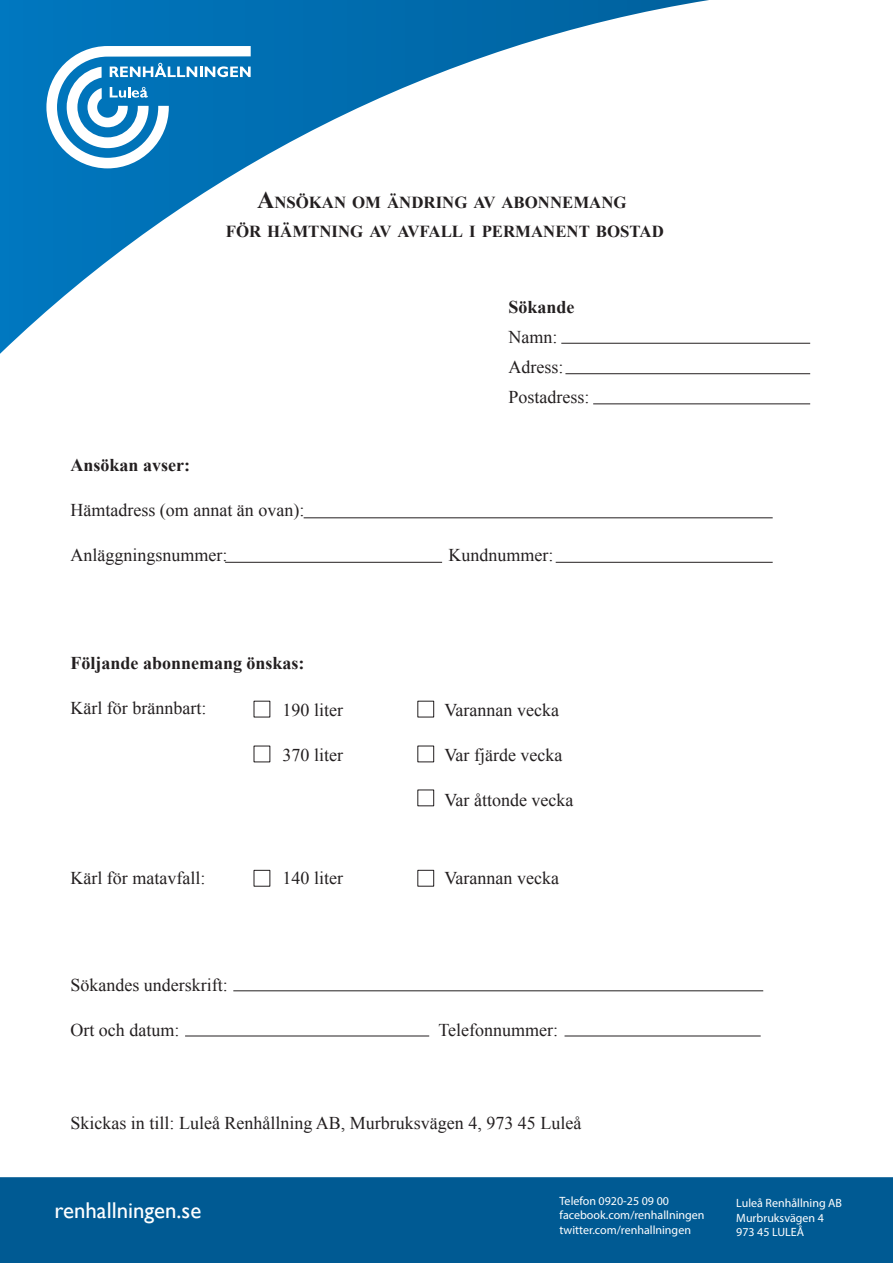
<style>
.page{position:relative;width:893px;height:1263px;background:#fff}
.page>*{position:absolute;margin:0;border:0;box-sizing:border-box;transform-origin:0 0}
.t1{font:22.8px "Gill Sans";color:#fff}
.t2{font:18px/30px "Times New Roman";color:#231f20}
.t3{font:700 18px "Times New Roman";color:#231f20}
.t4{font:700 16.8px/28.8px "Times New Roman";color:#231f20;text-align:center}
.t5{font:12px/14.4px "Myriad Pro";color:#fff}
.s1{font-size:24px}
</style>
<div class="page">
<svg style="left:0;top:0;width:709px;height:354px"></svg>
<svg style="left:46px;top:46px;width:205px;height:122px"></svg>
<div style="left:0;top:1177px;width:893px;height:86px;background:#005a93"></div>
<hr style="left:593px;top:403px;width:217px;height:1px;background:#231f20">
<hr style="left:565px;top:373px;width:245px;height:1px;background:#231f20">
<hr style="left:561px;top:343px;width:249px;height:1px;background:#231f20">
<hr style="left:225px;top:562px;width:217px;height:1px;background:#231f20">
<hr style="left:556px;top:562px;width:217px;height:1px;background:#231f20">
<hr style="left:304px;top:517px;width:469px;height:1px;background:#231f20">
<div style="left:417px;top:701px;width:17px;height:16px;border:1px solid #231f20"></div>
<div style="left:417px;top:746px;width:17px;height:16px;border:1px solid #231f20"></div>
<div style="left:254px;top:870px;width:16px;height:16px;border:1px solid #231f20"></div>
<div style="left:417px;top:870px;width:17px;height:16px;border:1px solid #231f20"></div>
<hr style="left:233px;top:990px;width:530px;height:1px;background:#231f20">
<hr style="left:185px;top:1035px;width:244px;height:1px;background:#231f20">
<hr style="left:564px;top:1035px;width:197px;height:1px;background:#231f20">
<p class="t4" style="left:226px;top:188px;width:439px"><span class="s1">A</span>NSÖKAN OM ÄNDRING AV ABONNEMANG<br>FÖR HÄMTNING AV AVFALL I PERMANENT BOSTAD</p>
<p class="t3" style="left:508px;top:295px;width:68px">Sökande</p>
<p class="t2" style="left:508px;top:322px;width:82px">Namn:<br>Adress:<br>Postadress:</p>
<p class="t3" style="left:70px;top:452px;width:121px">Ansökan avser:</p>
<p class="t2" style="left:70px;top:495px;width:235px">Hämtadress (om annat än ovan):</p>
<p class="t2" style="left:70px;top:540px;width:158px">Anläggningsnummer:</p>
<p class="t2" style="left:448px;top:540px;width:106px">Kundnummer:</p>
<p class="t3" style="left:70px;top:650px;width:236px">Följande abonnemang önskas:</p>
<p class="t2" style="left:70px;top:692px;width:137px">Kärl för brännbart:</p>
<p class="t2" style="left:283px;top:694px;width:62px">190 liter</p>
<p class="t2" style="left:445px;top:694px;width:116px">Varannan vecka</p>
<p class="t2" style="left:283px;top:739px;width:62px">370 liter</p>
<p class="t2" style="left:445px;top:739px;width:119px">Var fjärde vecka</p>
<p class="t2" style="left:445px;top:784px;width:130px">Var åttonde vecka</p>
<p class="t2" style="left:70px;top:863px;width:136px">Kärl för matavfall:</p>
<p class="t2" style="left:283px;top:863px;width:62px">140 liter</p>
<p class="t2" style="left:445px;top:863px;width:116px">Varannan vecka</p>
<p class="t2" style="left:70px;top:969px;width:159px">Sökandes underskrift:</p>
<p class="t2" style="left:70px;top:1015px;width:110px">Ort och datum:</p>
<p class="t2" style="left:438px;top:1015px;width:121px">Telefonnummer:</p>
<p class="t2" style="left:70px;top:1107px;width:512px">Skickas in till: Luleå Renhållning AB, Murbruksvägen 4, 973 45 Luleå</p>
<p class="t5" style="left:559px;top:1193px;width:146px">Telefon 0920-25 09 00 facebook.com/renhallningen twitter.com/renhallningen</p>
<p class="t1" style="left:55px;top:1197px;width:148px">renhallningen.se</p>
<p class="t5" style="left:736px;top:1196px;width:107px">Luleå Renhållning AB<br>Murbruksvägen 4<br>973 45 LULEÅ</p>
</div>
